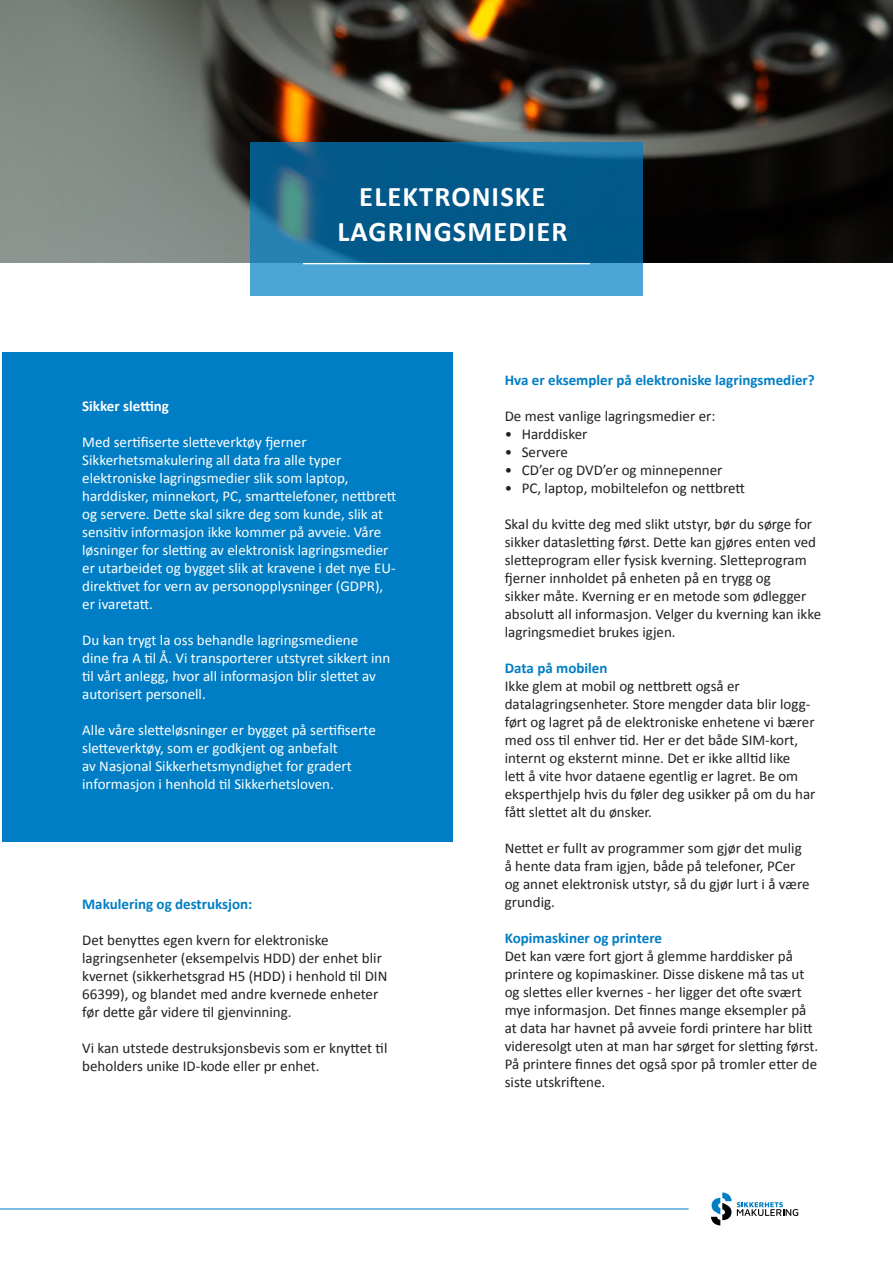
<style>
.page{position:relative;width:893px;height:1263px;background:#fff}
.page>*{position:absolute;margin:0;border:0;box-sizing:border-box;transform-origin:0 0}
.t1{font:700 28.5px "Calibri";letter-spacing:.04em;color:#fff}
.t2{font:15px/18px "Calibri";color:#231f20}
.t3{font:15px/18px "Calibri";color:#fff}
.t4{font:700 15px "Calibri";color:#007ec5}
.t5{font:700 15px "Calibri";color:#fff}
</style>
<div class="page">
<img style="left:0;top:0;width:893px;height:263px">
<svg style="left:250px;top:142px;width:393px;height:154px;fill:#02598a"></svg>
<hr style="left:303px;top:263px;width:287px;height:1px;background:#fff">
<svg style="left:711px;top:1192px;width:87px;height:33px"></svg>
<hr style="left:0;top:1208px;width:689px;height:2px;background:#007ec5">
<div style="left:2px;top:352px;width:450px;height:490px;background:#007ec5"></div>
<p class="t1" style="left:359px;top:177px;width:188px">ELEKTRONISKE</p>
<p class="t1" style="left:337px;top:211px;width:231px">LAGRINGSMEDIER</p>
<p class="t5" style="left:82px;top:396px;width:88px">Sikker sletting</p>
<p class="t3" style="left:82px;top:433px;width:316px">Med sertifiserte sletteverktøy fjerner Sikkerhetsmakulering all data fra alle typer elektroniske lagringsmedier slik som laptop, harddisker, minnekort, PC, smarttelefoner, nettbrett og servere. Dette skal sikre deg som kunde, slik at sensitiv informasjon ikke kommer på avveie. Våre løsninger for sletting av elektronisk lagringsmedier er utarbeidet og bygget slik at kravene i det nye EU&shy;direktivet for vern av personopplysninger (GDPR), er ivaretatt.</p>
<p class="t3" style="left:82px;top:631px;width:310px">Du kan trygt la oss behandle lagringsmediene<br>dine fra A til Å. Vi transporterer utstyret sikkert inn til vårt anlegg, hvor all informasjon blir slettet av autorisert personell.</p>
<p class="t3" style="left:82px;top:721px;width:295px">Alle våre sletteløsninger er bygget på sertifiserte sletteverktøy, som er godkjent og anbefalt<br>av Nasjonal Sikkerhetsmyndighet for gradert informasjon i henhold til Sikkerhetsloven.</p>
<p class="t4" style="left:82px;top:894px;width:172px">Makulering og destruksjon:</p>
<p class="t2" style="left:82px;top:930px;width:307px">Det benyttes egen kvern for elektroniske lagringsenheter (eksempelvis HDD) der enhet blir kvernet (sikkerhetsgrad H5 (HDD) i henhold til DIN 66399), og blandet med andre kvernede enheter før dette går videre til gjenvinning.</p>
<p class="t2" style="left:82px;top:1038px;width:307px">Vi kan utstede destruksjonsbevis som er knyttet til beholders unike ID-kode eller pr enhet.</p>
<p class="t4" style="left:505px;top:370px;width:312px">Hva er eksempler på elektroniske lagringsmedier?</p>
<p class="t2" style="left:505px;top:407px;width:212px">De mest vanlige lagringsmedier er:</p>
<p class="t2" style="left:505px;top:425px;width:84px">• Harddisker</p>
<p class="t2" style="left:505px;top:443px;width:65px">• Servere</p>
<p class="t2" style="left:505px;top:461px;width:219px">• CD’er og DVD’er og minnepenner</p>
<p class="t2" style="left:505px;top:479px;width:242px">• PC, laptop, mobiltelefon og nettbrett</p>
<p class="t2" style="left:505px;top:515px;width:318px">Skal du kvitte deg med slikt utstyr, bør du sørge for sikker datasletting først. Dette kan gjøres enten ved sletteprogram eller fysisk kverning. Sletteprogram fjerner innholdet på enheten på en trygg og<br>sikker måte. Kverning er en metode som ødlegger absolutt all informasjon. Velger du kverning kan ikke lagringsmediet brukes igjen.</p>
<p class="t4" style="left:505px;top:658px;width:104px">Data på mobilen</p>
<p class="t2" style="left:505px;top:677px;width:312px">Ikke glem at mobil og nettbrett også er datalagringsenheter. Store mengder data blir logg&shy;ført og lagret på de elektroniske enhetene vi bærer med oss til enhver tid. Her er det både SIM-kort, internt og eksternt minne. Det er ikke alltid like<br>lett å vite hvor dataene egentlig er lagret. Be om eksperthjelp hvis du føler deg usikker på om du har fått slettet alt du ønsker.</p>
<p class="t2" style="left:505px;top:839px;width:306px">Nettet er fullt av programmer som gjør det mulig å hente data fram igjen, både på telefoner, PCer og annet elektronisk utstyr, så du gjør lurt i å være grundig.</p>
<p class="t4" style="left:505px;top:928px;width:159px">Kopimaskiner og printere</p>
<p class="t2" style="left:505px;top:947px;width:315px">Det kan være fort gjort å glemme harddisker på printere og kopimaskiner. Disse diskene må tas ut og slettes eller kvernes - her ligger det ofte svært mye informasjon. Det finnes mange eksempler på at data har havnet på avveie fordi printere har blitt videresolgt uten at man har sørget for sletting først.<br>På printere finnes det også spor på tromler etter de siste utskriftene.</p>
</div>
